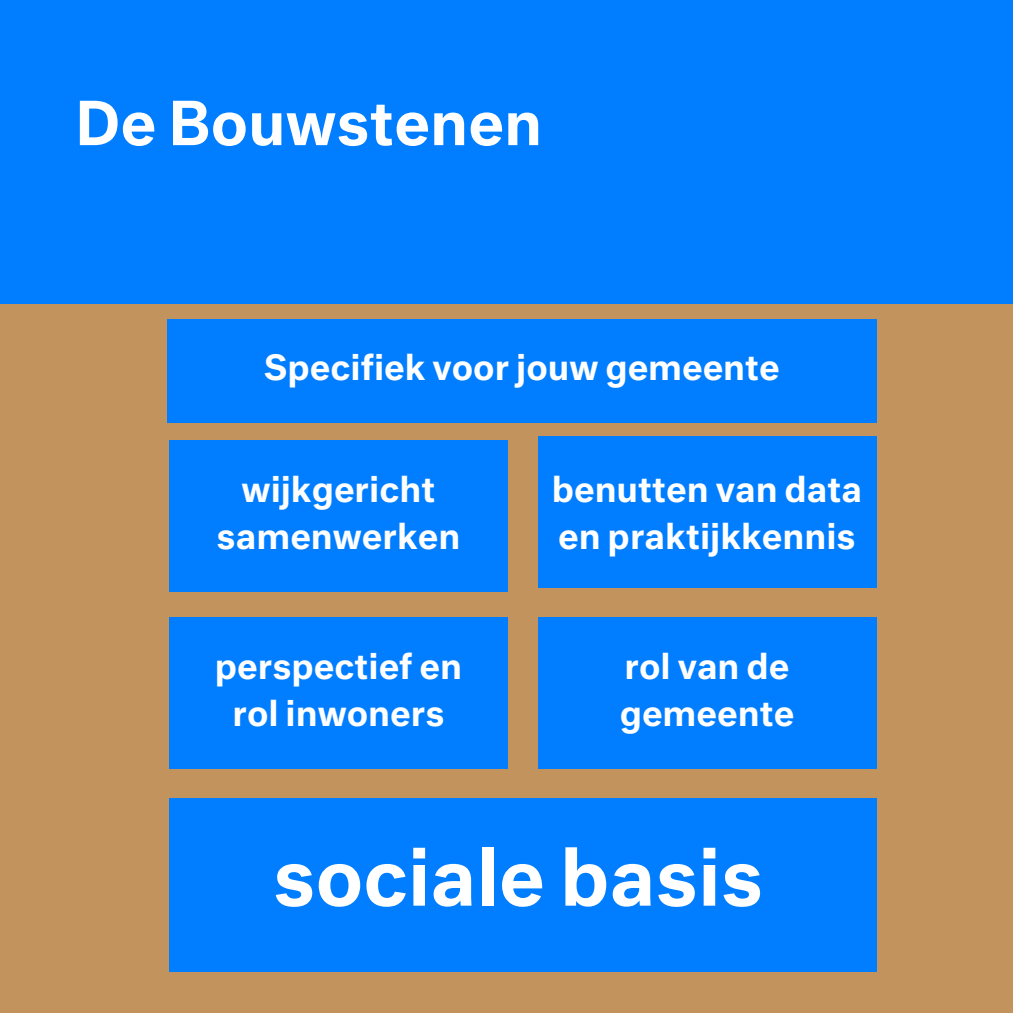
<style>
.page{position:relative;width:1013px;height:1013px;background:#fff}
.page>*{position:absolute;margin:0;border:0;box-sizing:border-box;transform-origin:0 0}
.t1{font:500 75px "Neutral";color:#fff}
.t2{font:500 58.75px "Neutral";color:#fff}
.t3{font:500 33.75px/46.9px "Neutral";color:#fff}
.t4{font:500 33.75px "Neutral";color:#fefefe}
</style>
<div class="page">
<div style="left:0;top:0;width:1012px;height:1012px;background:#c3935d"></div>
<div style="left:0;top:0;width:1012px;height:304px;background:#007eff"></div>
<div style="left:169px;top:798px;width:707px;height:173px;background:#007eff"></div>
<div style="left:169px;top:617px;width:339px;height:152px;background:#007eff"></div>
<div style="left:537px;top:617px;width:339px;height:152px;background:#007eff"></div>
<div style="left:537px;top:436px;width:339px;height:152px;background:#007eff"></div>
<div style="left:167px;top:319px;width:709px;height:104px;background:#007eff"></div>
<div style="left:169px;top:439px;width:339px;height:152px;background:#007eff"></div>
<p class="t2" style="left:75px;top:99px;width:468px">De Bouwstenen</p>
<p class="t3" style="left:264px;top:347px;width:517px">Specifiek voor jouw gemeente</p>
<p class="t4" style="left:241px;top:475px;width:195px">wijkgericht</p>
<h1 class="t4" style="left:217px;top:522px;width:245px">samenwerken</h1>
<h2 class="t3" style="left:215px;top:646px;width:249px">perspectief en</h2>
<p class="t3" style="left:232px;top:693px;width:213px">rol inwoners</p>
<p class="t3" style="left:551px;top:469px;width:312px">benutten van data en praktijkkennis</p>
<p class="t3" style="left:619px;top:646px;width:176px">rol van de gemeente</p>
<p class="t1" style="left:273px;top:847px;width:492px">sociale basis</p>
</div>
